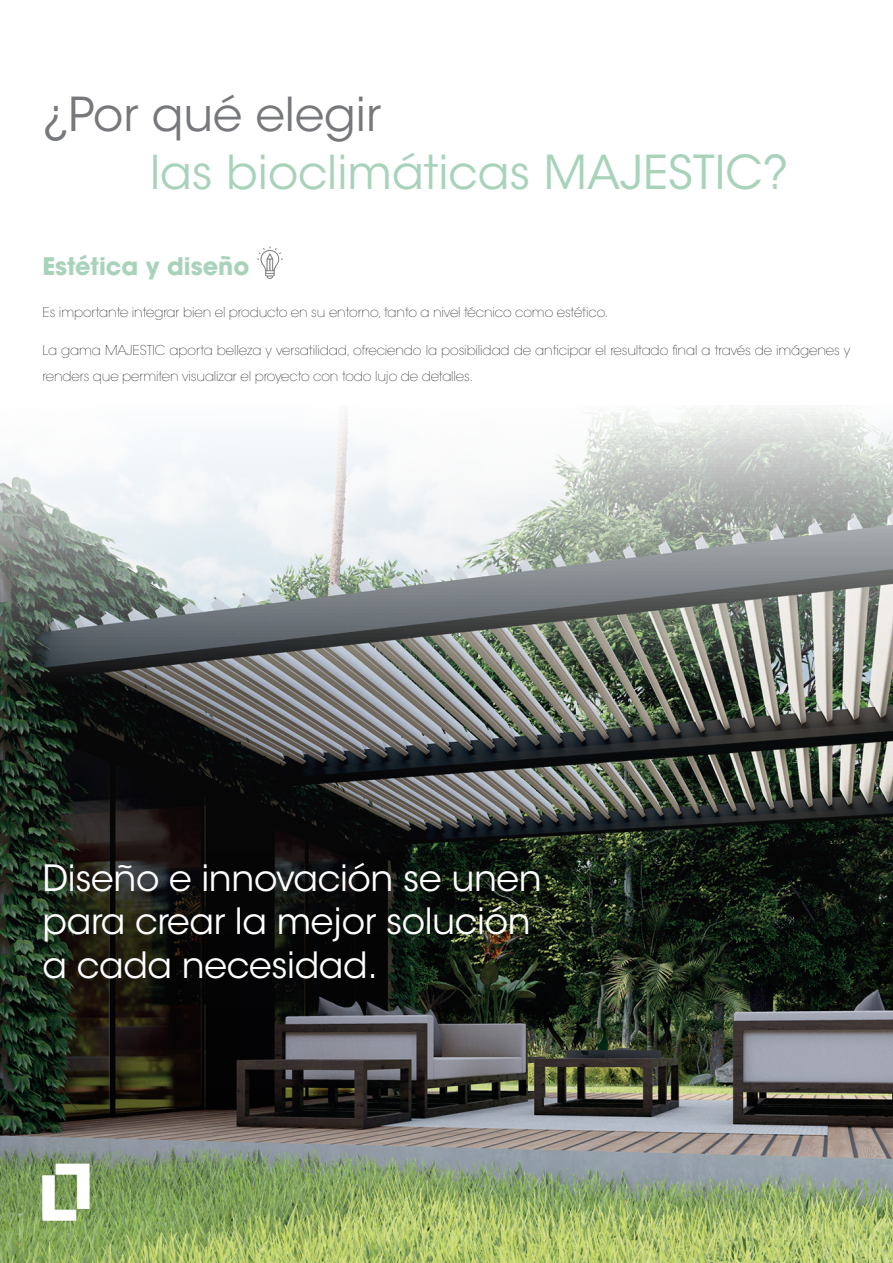
<style>
.page{position:relative;width:893px;height:1263px;background:#fff}
.page>*{position:absolute;margin:0;border:0;box-sizing:border-box;transform-origin:0 0}
.t1{font:46.5px "ITC Avant Garde Std";color:#a8d3ba}
.t2{font:46.5px "ITC Avant Garde Std";color:#76787b}
.t3{font:36px/43.5px "ITC Avant Garde Std";letter-spacing:-.01em;color:#fff}
.t4{font:700 24px "ITC Avant Garde Std";color:#a8d3ba}
.t5{font:200 13.5px/25.5px "ITC Avant Garde Std";letter-spacing:-.01em;color:#231f20}
</style>
<div class="page">
<img style="left:0;top:408px;width:893px;height:855px">
<svg style="left:43px;top:1164px;width:46px;height:56px"></svg>
<img style="left:257px;top:246px;width:26px;height:33px">
<h1 class="t2" style="left:43px;top:86px;width:340px">¿Por qué elegir</h1>
<h1 class="t1" style="left:150px;top:144px;width:640px">las bioclimáticas MAJESTIC?</h1>
<h3 class="t4" style="left:43px;top:250px;width:208px">Estética y diseño</h3>
<p class="t5" style="left:43px;top:300px;width:567px">Es importante integrar bien el producto en su entorno, tanto a nivel técnico como estético.</p>
<p class="t5" style="left:43px;top:338px;width:809px">La gama MAJESTIC aporta belleza y versatilidad, ofreciendo la posibilidad de anticipar el resultado final a través de imágenes y renders que permiten visualizar el proyecto con todo lujo de detalles.</p>
<h2 class="t3" style="left:43px;top:857px;width:501px">Diseño e innovación se unen para crear la mejor solución a cada necesidad.</h2>
</div>
